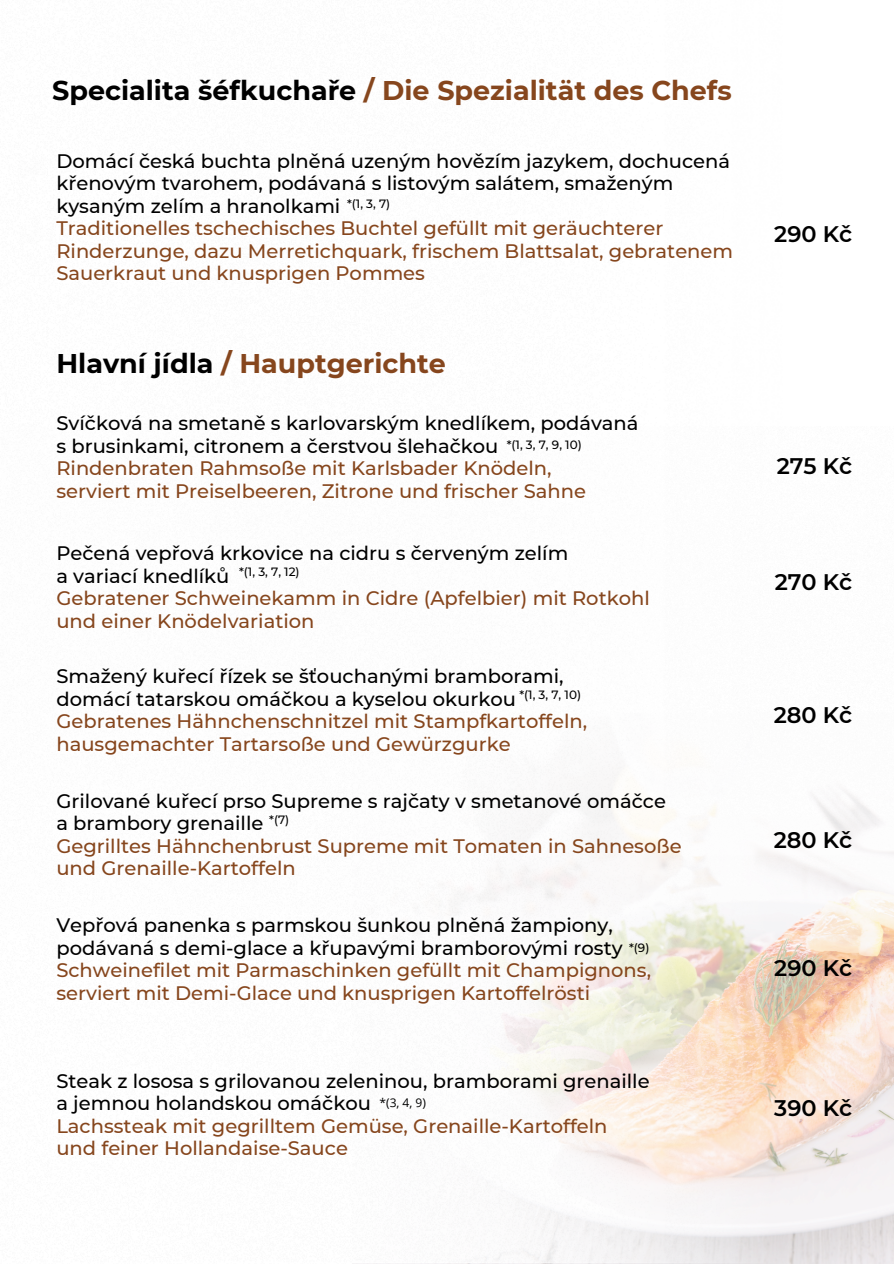
<style>
.page{position:relative;width:894px;height:1264px;background:#fff}
.page>*{position:absolute;margin:0;border:0;box-sizing:border-box;transform-origin:0 0}
.t1{font:700 27px "Montserrat";color:#86461d}
.t2{font:600 22.5px "Montserrat";color:#000}
.t3{font:500 19.5px/22.5px "Montserrat";color:#86461d}
.t4{font:500 19.5px/22.5px "Montserrat";color:#000}
.t5{font:500 12px "Montserrat";color:#000}
.t6{font:12px "Open Sans";color:#000}
.s1{color:#000}
.s2{color:#86461d}
</style>
<div class="page">
<img style="left:783px;top:932px;width:110px;height:331px">
<img style="left:783px;top:791px;width:110px;height:141px">
<img style="left:416px;top:767px;width:367px;height:496px">
<p class="t1" style="left:52px;top:74px;width:680px"><span class="s1">Specialita šéfkuchaře</span> / Die Spezialität des Chefs</p>
<p class="t3" style="left:56px;top:149px;width:678px"><span class="s1">Domácí česká buchta plněná uzeným hovězím jazykem, dochucená křenovým tvarohem, podávaná s listovým salátem, smaženým kysaným zelím a hranolkami<br></span>Traditionelles tschechisches Buchtel gefüllt mit geräuchterer Rinderzunge, dazu Merretichquark, frischem Blattsalat, gebratenem Sauerkraut und knusprigen Pommes</p>
<h4 class="t5" style="left:347px;top:197px;width:45px">*(1, 3, 7)</h4>
<p class="t1" style="left:56px;top:347px;width:391px"><span class="s1">Hlavní jídla</span> / Hauptgerichte</p>
<h4 class="t3" style="left:56px;top:412px;width:583px"><span class="s1">Svíčková na smetaně s karlovarským knedlíkem, podávaná s brusinkami, citronem a čerstvou šlehačkou </span>Rindenbraten Rahmsoße mit Karlsbader Knödeln,<br>serviert mit Preiselbeeren, Zitrone und frischer Sahne</h4>
<h3 class="t5" style="left:506px;top:438px;width:77px">*(1, 3, 7, 9, 10)</h3>
<h1 class="t3" style="left:56px;top:542px;width:595px"><span class="s1">Pečená vepřová krkovice na cidru s červeným zelím<br>a variací knedlíků<br></span>Gebratener Schweinekamm in Cidre (Apfelbier) mit Rotkohl und einer Knödelvariation</h1>
<p class="t5" style="left:239px;top:564px;width:62px">*(1, 3, 7, 12)</p>
<h3 class="t3" style="left:56px;top:665px;width:532px"><span class="s1">Smažený kuřecí řízek se šťouchanými bramborami, domácí tatarskou omáčkou a kyselou okurkou </span>Gebratenes Hähnchenschnitzel mit Stampfkartoffeln, hausgemachter Tartarsoße und Gewürzgurke</h3>
<h3 class="t5" style="left:519px;top:687px;width:63px">*(1, 3, 7, 10)</h3>
<p class="t3" style="left:56px;top:789px;width:626px"><span class="s1">Grilované kuřecí prso Supreme s rajčaty v smetanové omáčce a brambory grenaille<br></span>Gegrilltes Hähnchenbrust Supreme mit Tomaten in Sahnesoße und Grenaille-Kartoffeln</p>
<h2 class="t5" style="left:269px;top:811px;width:22px">*(7)</h2>
<h4 class="t3" style="left:56px;top:913px;width:596px"><span class="s1">Vepřová panenka s parmskou šunkou plněná žampiony, podávaná s demi-glace a křupavými bramborovými rosty </span>Schweinefilet mit Parmaschinken gefüllt mit Champignons, serviert mit Demi-Glace und knusprigen Kartoffelrösti</h4>
<h2 class="t5" style="left:629px;top:940px;width:22px">*(9)</h2>
<h4 class="t4" style="left:56px;top:1069px;width:594px">Steak z lososa s grilovanou zeleninou, bramborami grenaille a jemnou holandskou omáčkou<br><span class="s2">Lachssteak mit gegrilltem Gemüse, Grenaille-Kartoffeln und feiner Hollandaise-Sauce</span></h4>
<h3 class="t6" style="left:379px;top:1094px;width:48px">*(3, 4, 9)</h3>
<h3 class="t2" style="left:774px;top:220px;width:80px">290 Kč</h3>
<h1 class="t2" style="left:776px;top:452px;width:77px">275 Kč</h1>
<h4 class="t2" style="left:774px;top:568px;width:79px">270 Kč</h4>
<h4 class="t2" style="left:773px;top:701px;width:80px">280 Kč</h4>
<h2 class="t2" style="left:773px;top:825px;width:80px">280 Kč</h2>
<h3 class="t2" style="left:774px;top:954px;width:80px">290 Kč</h3>
<h3 class="t2" style="left:774px;top:1094px;width:80px">390 Kč</h3>
</div>
